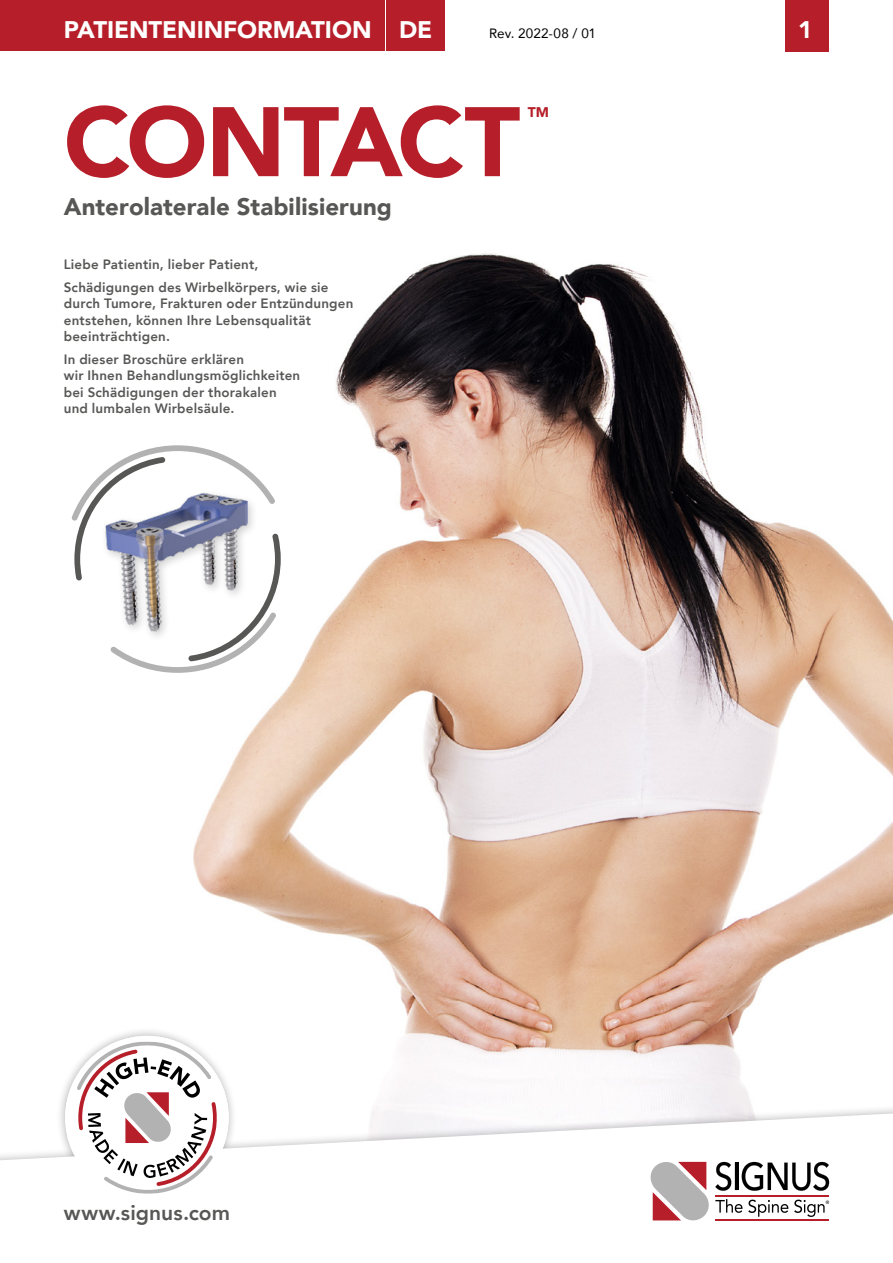
<style>
.page{position:relative;width:893px;height:1263px;background:#fff}
.page>*{position:absolute;margin:0;border:0;box-sizing:border-box;transform-origin:0 0}
.t1{font:900 97.5px "Avenir";letter-spacing:-.03em;color:#b61f29}
.t2{font:900 24px "Avenir";letter-spacing:.005em;color:#575756}
.t3{font:900 24px "Avenir";letter-spacing:-.005em;color:#fff}
.t4{font:800 21px "Avenir";letter-spacing:.005em;color:#575756}
.t5{font:900 13.95px "Avenir";color:#b61f29}
.t6{font:800 13.5px/16.5px "Avenir";letter-spacing:.015em;color:#575756}
.t7{font:13.5px "Avenir";letter-spacing:.005em;color:#000}
</style>
<div class="page">
<img style="left:193px;top:253px;width:700px;height:850px">
<div style="left:785px;top:0;width:44px;height:51px;background:#b61f29"></div>
<div style="left:56px;top:1027px;width:182px;height:182px;background:#000;opacity:.3"></div>
<div style="left:0;top:1103px;width:893px;height:160px;background:#000;opacity:.3"></div>
<svg style="left:0;top:1113px;width:893px;height:150px"></svg>
<svg style="left:651px;top:1162px;width:178px;height:58px"></svg>
<div style="left:65px;top:1036px;width:164px;height:163px;background:#fff;border-radius:50%"></div>
<svg style="left:77px;top:1041px;width:140px;height:153px"></svg>
<div style="left:0;top:0;width:384px;height:51px;background:#b61f29"></div>
<div style="left:386px;top:0;width:59px;height:51px;background:#b61f29"></div>
<svg style="left:281px;top:445px;width:10px;height:228px"></svg>
<svg style="left:71px;top:445px;width:210px;height:228px"></svg>
<div style="left:100px;top:488px;width:158px;height:154px;background:#000;opacity:.2"></div>
<img style="left:98px;top:488px;width:159px;height:151px">
<h2 class="t3" style="left:64px;top:9px;width:370px">PATIENTENINFORMATION DE</h2>
<p class="t7" style="left:489px;top:23px;width:109px">Rev. 2022-08 / 01</p>
<h2 class="t3" style="left:798px;top:9px;width:16px">1</h2>
<h1 class="t1" style="left:64px;top:59px;width:458px">CONTACT</h1>
<p class="t5" style="left:528px;top:100px;width:23px">TM</p>
<h2 class="t2" style="left:64px;top:187px;width:330px">Anterolaterale Stabilisierung</h2>
<p class="t6" style="left:64px;top:252px;width:266px;line-height:23px">Liebe Patientin, lieber Patient,<br>Schädigungen des Wirbelkörpers, wie sie</p>
<p class="t6" style="left:64px;top:295px;width:291px">durch Tumore, Frakturen oder Entzündungen entstehen, können Ihre Lebensqualität beeinträchtigen.</p>
<p class="t6" style="left:64px;top:351px;width:238px">In dieser Broschüre erklären<br>wir Ihnen Behandlungsmöglichkeiten bei Schädigungen der thorakalen und lumbalen Wirbelsäule.</p>
<h3 class="t4" style="left:64px;top:1197px;width:168px">www.signus.com</h3>
</div>
